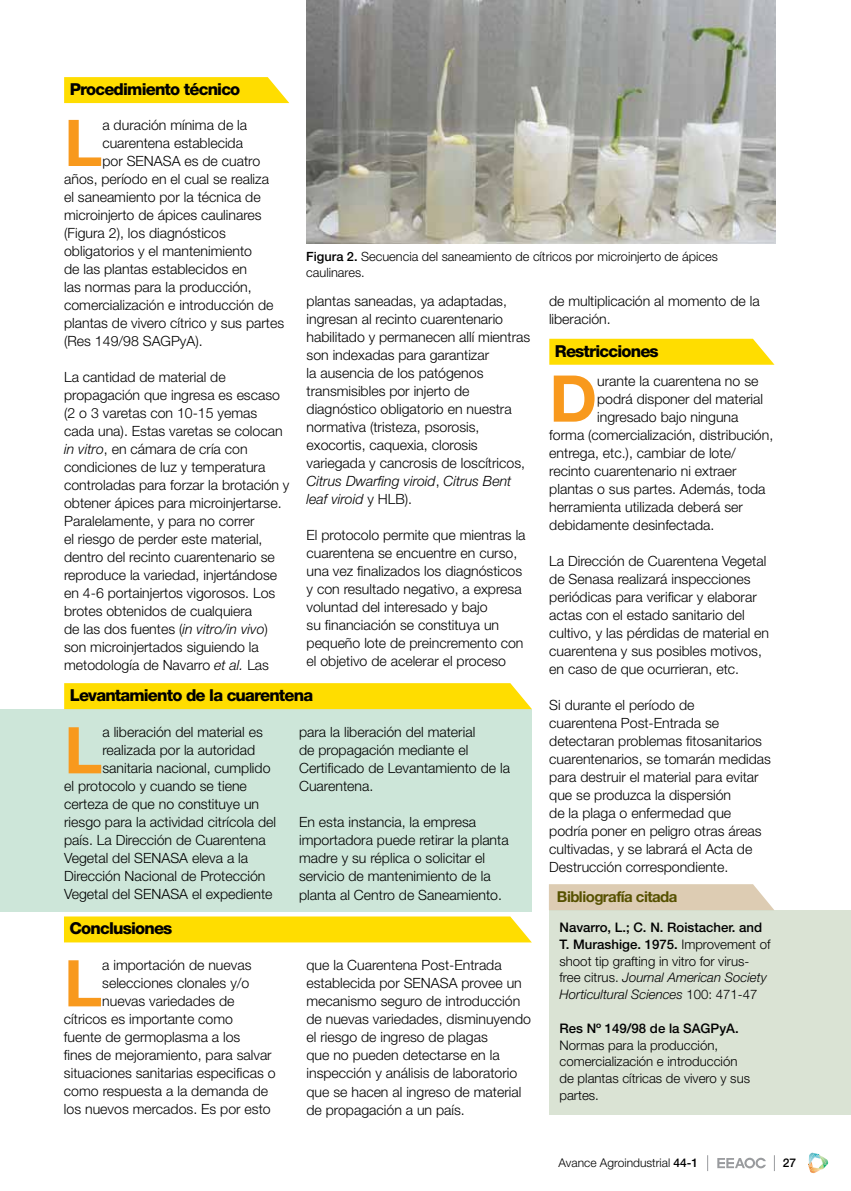
<style>
.page{position:relative;width:851px;height:1191px;background:#fff}
.page>*{position:absolute;margin:0;border:0;box-sizing:border-box;transform-origin:0 0}
.t1{font:700 64.5px "Helvetica Neue LT Std";color:#f8991d}
.t2{font:800 16.5px "Helvetica Neue LT Std";letter-spacing:-.05em;color:#000}
.t3{font:700 15px "Helvetica Neue LT Std";letter-spacing:-.035em;color:#565100}
.t4{font:300 14.1px/18px "Helvetica Neue LT Std";color:#000}
.t5{font:300 13.2px/16.8px "Helvetica Neue LT Std";color:#000}
.t6{font:500 13.2px "Helvetica Neue LT Std";color:#000}
.t7{font:300 12.75px/15.9px "Helvetica Neue LT Std";color:#000}
.t8{font:300 12px "Helvetica Neue LT Std";color:#000}
.t9{font:500 12px "Helvetica Neue LT Std";color:#000}
.s1{font-style:italic}
.s2{font-weight:500}
</style>
<div class="page">
<svg style="left:717px;top:1157px;width:48px;height:11px"></svg>
<svg style="left:808px;top:1152px;width:20px;height:21px"></svg>
<svg style="left:707px;top:1155px;width:1px;height:16px"></svg>
<svg style="left:774px;top:1155px;width:1px;height:16px"></svg>
<div style="left:0;top:709px;width:532px;height:202px;background:#cde6d9"></div>
<svg style="left:64px;top:77px;width:225px;height:26px;background:#ffde0c"></svg>
<div style="left:64px;top:916px;width:467px;height:26px;background:#fd0"></div>
<svg style="left:549px;top:339px;width:225px;height:26px;background:#ffde0e"></svg>
<div style="left:64px;top:683px;width:468px;height:26px;background:#fd0"></div>
<div style="left:549px;top:910px;width:301px;height:204px;background:#dae3d4"></div>
<svg style="left:549px;top:884px;width:225px;height:26px;background:#deceb7"></svg>
<img style="left:306px;top:0;width:469px;height:243px">
<p class="t2" style="left:70px;top:79px;width:172px">Procedimiento técnico</p>
<h1 class="t1" style="left:64px;top:103px;width:40px">L</h1>
<p class="t4" style="left:102px;top:116px;width:146px">a duración mínima de la</p>
<p class="t4" style="left:102px;top:134px;width:142px">cuarentena establecida</p>
<p class="t4" style="left:102px;top:152px;width:159px">por SENASA es de cuatro</p>
<p class="t4" style="left:64px;top:170px;width:206px">años, período en el cual se realiza</p>
<p class="t4" style="left:64px;top:188px;width:198px">el saneamiento por la técnica de</p>
<p class="t4" style="left:64px;top:206px;width:199px">microinjerto de ápices caulinares</p>
<p class="t4" style="left:64px;top:224px;width:163px">(Figura 2), los diagnósticos</p>
<p class="t4" style="left:64px;top:242px;width:189px">obligatorios y el mantenimiento</p>
<p class="t4" style="left:64px;top:260px;width:184px">de las plantas establecidos en</p>
<p class="t4" style="left:64px;top:278px;width:189px">las normas para la producción,</p>
<p class="t4" style="left:64px;top:296px;width:211px">comercialización e introducción de</p>
<p class="t4" style="left:64px;top:314px;width:221px">plantas de vivero cítrico y sus partes</p>
<p class="t4" style="left:64px;top:332px;width:140px">(Res 149/98 SAGPyA).</p>
<p class="t4" style="left:64px;top:368px;width:227px">La cantidad de material de propagación que ingresa es escaso (2 o 3 varetas con 10-15 yemas cada una). Estas varetas se colocan <span class="s1">in vitro</span>, en cámara de cría con condiciones de luz y temperatura controladas para forzar la brotación y obtener ápices para microinjertarse.<br>Paralelamente, y para no correr<br>el riesgo de perder este material, dentro del recinto cuarentenario se reproduce la variedad, injertándose en 4-6 portainjertos vigorosos. Los brotes obtenidos de cualquiera<br>de las dos fuentes (<span class="s1">in vitro/in vivo</span>) son microinjertados siguiendo la metodología de Navarro <span class="s1">et al.</span> Las</p>
<p class="t7" style="left:306px;top:248px;width:413px"><span class="s2">Figura 2.</span> Secuencia del saneamiento de cítricos por microinjerto de ápices caulinares.</p>
<p class="t4" style="left:549px;top:292px;width:212px">de multiplicación al momento de la liberación.</p>
<p class="t4" style="left:306px;top:291px;width:225px">plantas saneadas, ya adaptadas, ingresan al recinto cuarentenario habilitado y permanecen allí mientras son indexadas para garantizar<br>la ausencia de los patógenos transmisibles por injerto de diagnóstico obligatorio en nuestra normativa (tristeza, psorosis, exocortis, caquexia, clorosis variegada y cancrosis de loscítricos,<br><span class="s1">Citrus Dwarfing viroid</span>, <span class="s1">Citrus Bent leaf viroid</span> y HLB).</p>
<p class="t4" style="left:306px;top:525px;width:220px">El protocolo permite que mientras la cuarentena se encuentre en curso, una vez finalizados los diagnósticos y con resultado negativo, a expresa voluntad del interesado y bajo<br>su financiación se constituya un pequeño lote de preincremento con el objetivo de acelerar el proceso</p>
<p class="t2" style="left:555px;top:341px;width:105px">Restricciones</p>
<h1 class="t1" style="left:549px;top:359px;width:49px">D</h1>
<p class="t4" style="left:597px;top:371px;width:163px">urante la cuarentena no se</p>
<p class="t4" style="left:597px;top:389px;width:167px">podrá disponer del material</p>
<p class="t4" style="left:597px;top:407px;width:143px">ingresado bajo ninguna</p>
<p class="t4" style="left:549px;top:425px;width:225px">forma (comercialización, distribución,</p>
<p class="t4" style="left:549px;top:443px;width:188px">entrega, etc.), cambiar de lote/</p>
<p class="t4" style="left:549px;top:461px;width:189px">recinto cuarentenario ni extraer</p>
<p class="t4" style="left:549px;top:479px;width:217px">plantas o sus partes. Además, toda</p>
<p class="t4" style="left:549px;top:497px;width:195px">herramienta utilizada deberá ser</p>
<p class="t4" style="left:549px;top:515px;width:167px">debidamente desinfectada.</p>
<p class="t4" style="left:549px;top:551px;width:221px">La Dirección de Cuarentena Vegetal de Senasa realizará inspecciones periódicas para verificar y elaborar actas con el estado sanitario del cultivo, y las pérdidas de material en cuarentena y sus posibles motivos, en caso de que ocurrieran, etc.</p>
<p class="t4" style="left:549px;top:695px;width:223px">Si durante el período de<br>cuarentena Post-Entrada se detectaran problemas fitosanitarios cuarentenarios, se tomarán medidas para destruir el material para evitar que se produzca la dispersión<br>de la plaga o enfermedad que podría poner en peligro otras áreas cultivadas, y se labrará el Acta de<br>Destrucción correspondiente.</p>
<p class="t2" style="left:70px;top:685px;width:245px">Levantamiento de la cuarentena</p>
<h1 class="t1" style="left:64px;top:710px;width:40px">L</h1>
<p class="t4" style="left:102px;top:723px;width:162px">a liberación del material es</p>
<p class="t4" style="left:299px;top:723px;width:212px">para la liberación del material<br>de propagación mediante el<br>Certificado de Levantamiento de la<br>Cuarentena.</p>
<p class="t4" style="left:299px;top:813px;width:211px">En esta instancia, la empresa importadora puede retirar la planta madre y su réplica o solicitar el servicio de mantenimiento de la planta al Centro de Saneamiento.</p>
<p class="t4" style="left:102px;top:741px;width:154px">realizada por la autoridad</p>
<p class="t4" style="left:102px;top:759px;width:169px">sanitaria nacional, cumplido</p>
<p class="t4" style="left:64px;top:777px;width:184px">el protocolo y cuando se tiene</p>
<p class="t4" style="left:64px;top:795px;width:196px">certeza de que no constituye un</p>
<p class="t4" style="left:64px;top:813px;width:213px">riesgo para la actividad citrícola del</p>
<p class="t4" style="left:64px;top:831px;width:203px">país. La Dirección de Cuarentena</p>
<p class="t4" style="left:64px;top:849px;width:185px">Vegetal del SENASA eleva a la</p>
<p class="t4" style="left:64px;top:867px;width:203px">Dirección Nacional de Protección</p>
<p class="t4" style="left:64px;top:885px;width:210px">Vegetal del SENASA el expediente</p>
<p class="t3" style="left:557px;top:887px;width:122px">Bibliografía citada</p>
<p class="t2" style="left:70px;top:918px;width:104px">Conclusiones</p>
<h1 class="t1" style="left:64px;top:943px;width:40px">L</h1>
<p class="t4" style="left:102px;top:956px;width:151px">a importación de nuevas</p>
<p class="t4" style="left:102px;top:974px;width:149px">selecciones clonales y/o</p>
<p class="t4" style="left:102px;top:992px;width:134px">nuevas variedades de</p>
<p class="t4" style="left:64px;top:1010px;width:170px">cítricos es importante como</p>
<p class="t4" style="left:64px;top:1028px;width:178px">fuente de germoplasma a los</p>
<p class="t4" style="left:64px;top:1046px;width:209px">fines de mejoramiento, para salvar</p>
<p class="t4" style="left:64px;top:1064px;width:213px">situaciones sanitarias especificas o</p>
<p class="t4" style="left:64px;top:1082px;width:205px">como respuesta a la demanda de</p>
<p class="t4" style="left:64px;top:1100px;width:208px">los nuevos mercados. Es por esto</p>
<p class="t4" style="left:306px;top:956px;width:226px">que la Cuarentena Post-Entrada establecida por SENASA provee un mecanismo seguro de introducción de nuevas variedades, disminuyendo el riesgo de ingreso de plagas<br>que no pueden detectarse en la inspección y análisis de laboratorio que se hacen al ingreso de material de propagación a un país.</p>
<p class="t5" style="left:559px;top:918px;width:212px"><span class="s2">Navarro, L.; C. N. Roistacher. and T. Murashige. 1975.</span> Improvement of shoot tip grafting in vitro for virus&shy;free citrus. <span class="s1">Journal American Society Horticultural Sciences</span> 100: 471-47</p>
<p class="t6" style="left:559px;top:1020px;width:181px">Res Nº 149/98 de la SAGPyA.</p>
<p class="t5" style="left:559px;top:1036px;width:192px">Normas para la producción, comercialización e introducción de plantas cítricas de vivero y sus partes.</p>
<p class="t8" style="left:558px;top:1155px;width:141px">Avance Agroindustrial <span class="s2">44-1</span></p>
<p class="t9" style="left:782px;top:1156px;width:15px">27</p>
</div>
